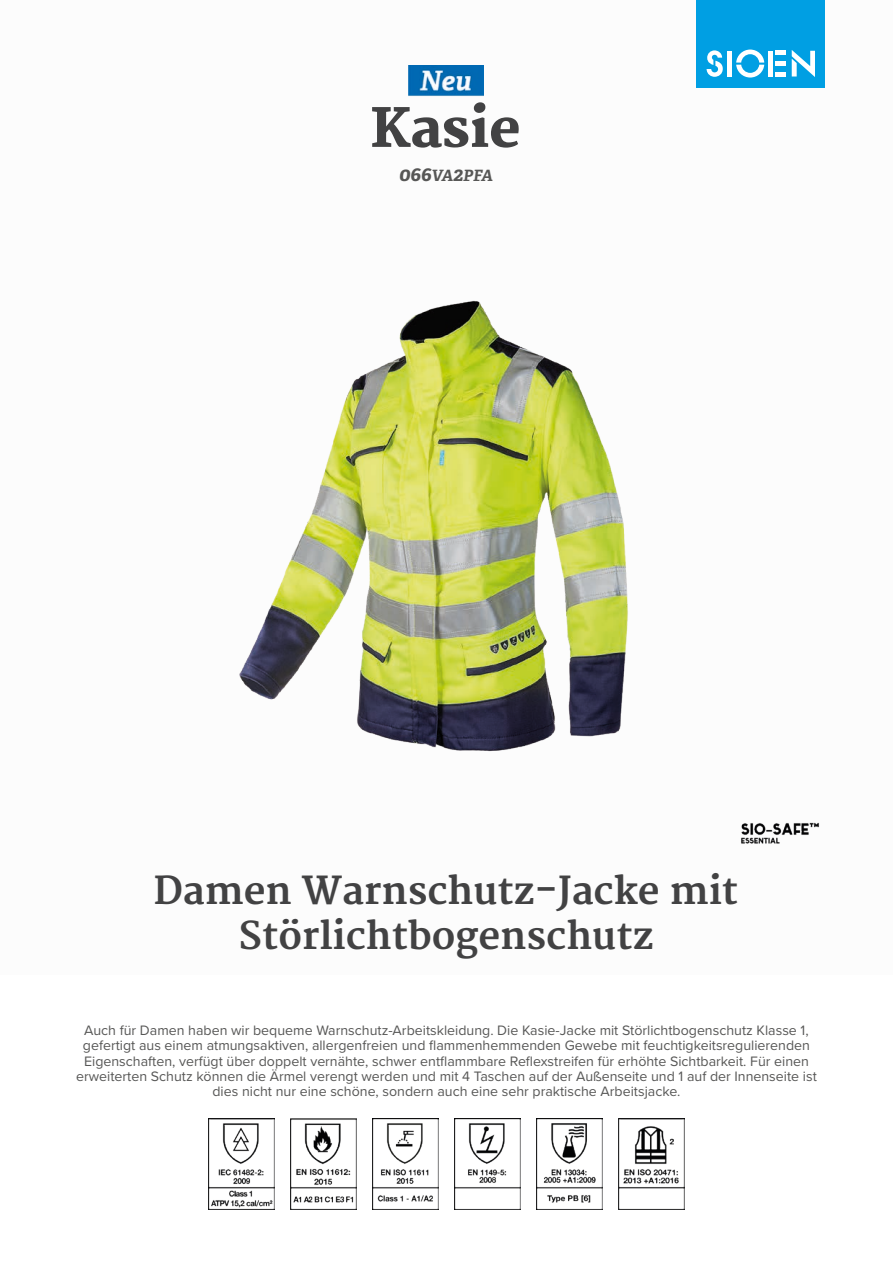
<style>
.page{position:relative;width:893px;height:1263px;background:#fff}
.page>*{position:absolute;margin:0;border:0;box-sizing:border-box;transform-origin:0 0}
.t1{font:800 52.5px "Merriweather";color:#424243}
.t2{font:700 37.5px/45px "Merriweather";color:#424243;text-align:center}
.t3{font:italic 700 15.6px "Adelle PE";color:#575756}
.t4{font:14.25px/15.3px "Proxima Nova";color:#575756;text-align:center}
.s1{font-size:19.5px}
</style>
<div class="page">
<div style="left:697px;top:0;width:128px;height:88px;background:#009fe3"></div>
<svg style="left:707px;top:50px;width:16px;height:27px"></svg>
<svg style="left:736px;top:50px;width:28px;height:28px"></svg>
<div style="left:727px;top:51px;width:5px;height:26px;background:#fff"></div>
<div style="left:768px;top:51px;width:5px;height:26px;background:#fff"></div>
<div style="left:775px;top:72px;width:11px;height:5px;background:#fff"></div>
<div style="left:775px;top:61px;width:11px;height:5px;background:#fff"></div>
<hr style="left:775px;top:51px;width:11px;height:4px;background:#fff">
<svg style="left:792px;top:50px;width:23px;height:27px"></svg>
<img style="left:741px;top:822px;width:79px;height:22px">
<img style="left:208px;top:1118px;width:66px;height:92px">
<img style="left:290px;top:1118px;width:66px;height:92px">
<img style="left:372px;top:1118px;width:66px;height:92px">
<img style="left:454px;top:1118px;width:67px;height:92px">
<img style="left:536px;top:1118px;width:67px;height:92px">
<img style="left:618px;top:1118px;width:67px;height:92px">
<img style="left:239px;top:300px;width:389px;height:452px">
<img style="left:408px;top:65px;width:75px;height:31px">
<h1 class="t1" style="left:371px;top:98px;width:151px">Kasie</h1>
<p class="t3" style="left:399px;top:164px;width:95px"><span class="s1">066</span>VA<span class="s1">2</span>PFA</p>
<h2 class="t2" style="left:154px;top:869px;width:586px">Damen Warnschutz-Jacke mit<br>Störlichtbogenschutz</h2>
<p class="t4" style="left:76px;top:1022px;width:742px">Auch für Damen haben wir bequeme Warnschutz-Arbeitskleidung. Die Kasie-Jacke mit Störlichtbogenschutz Klasse 1, gefertigt aus einem atmungsaktiven, allergenfreien und flammenhemmenden Gewebe mit feuchtigkeitsregulierenden Eigenschaften, verfügt über doppelt vernähte, schwer entflammbare Reflexstreifen für erhöhte Sichtbarkeit. Für einen erweiterten Schutz können die Ärmel verengt werden und mit 4 Taschen auf der Außenseite und 1 auf der Innenseite ist dies nicht nur eine schöne, sondern auch eine sehr praktische Arbeitsjacke.</p>
</div>
